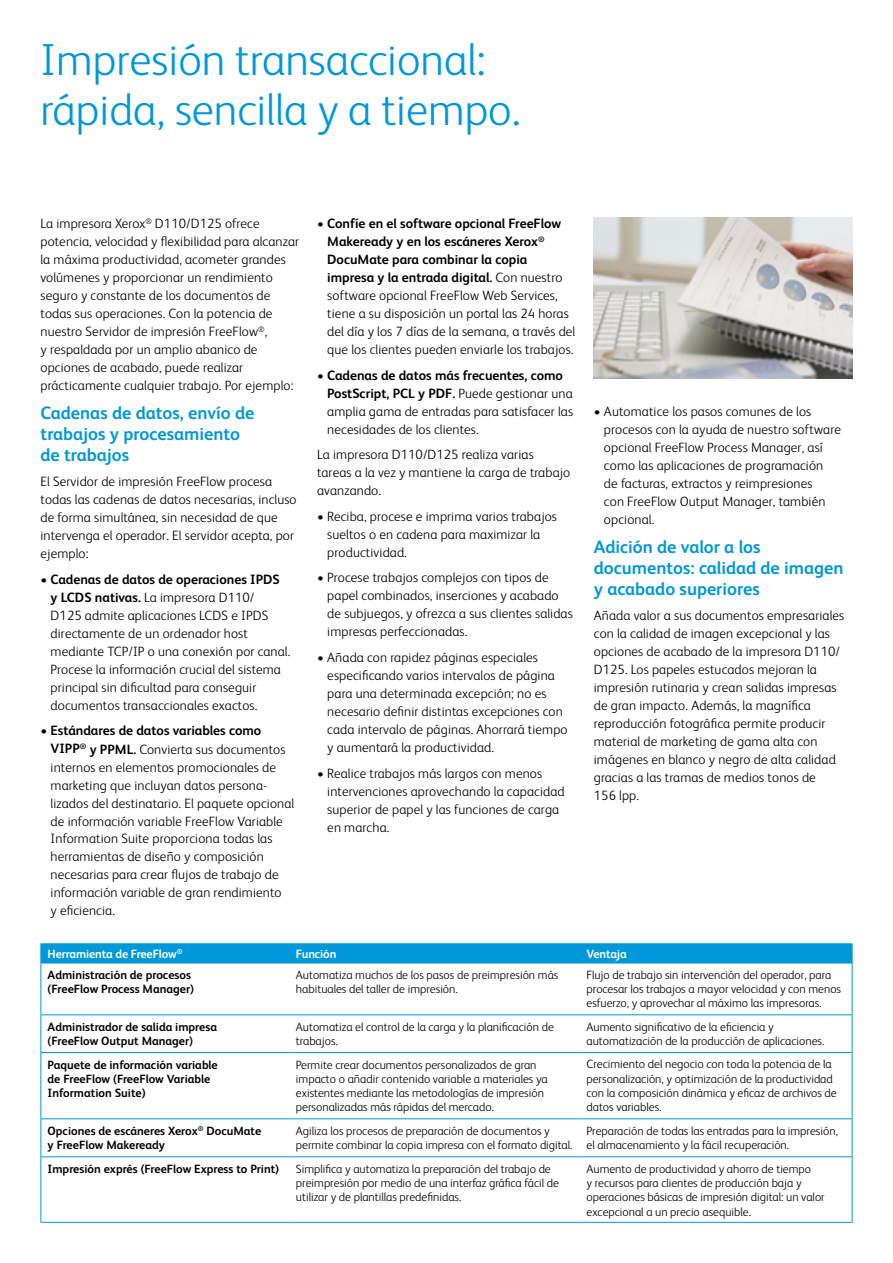
<style>
.page{position:relative;width:893px;height:1263px;background:#fff}
.page>*{position:absolute;margin:0;border:0;box-sizing:border-box;transform-origin:0 0}
.t1{font:300 45px/49.5px "Xerox Sans";color:#0098d8}
.t2{font:700 18px/21px "Xerox Sans";color:#0098d8}
.t3{font:300 13.5px/18px "Xerox Sans";letter-spacing:.01em;color:#000}
.t4{font:300 12px/14.2px "Xerox Sans";color:#000}
.t5{font:700 12px/14.2px "Xerox Sans";color:#000}
.t6{font:700 12px "Xerox Sans";letter-spacing:-.01em;color:#fff}
.s1{font-weight:700}
</style>
<div class="page">
<img style="left:594px;top:218px;width:258px;height:161px">
<hr style="left:40px;top:1014px;width:249px;height:1px;background:#0098d8">
<hr style="left:289px;top:1014px;width:291px;height:1px;background:#0098d8">
<hr style="left:580px;top:1014px;width:272px;height:1px;background:#0098d8">
<hr style="left:40px;top:1052px;width:249px;height:1px;background:#0098d8">
<hr style="left:289px;top:1052px;width:291px;height:1px;background:#0098d8">
<hr style="left:580px;top:1052px;width:272px;height:1px;background:#0098d8">
<hr style="left:40px;top:1118px;width:249px;height:1px;background:#0098d8">
<hr style="left:289px;top:1118px;width:291px;height:1px;background:#0098d8">
<hr style="left:580px;top:1118px;width:272px;height:1px;background:#0098d8">
<hr style="left:40px;top:1156px;width:249px;height:1px;background:#0098d8">
<hr style="left:289px;top:1156px;width:291px;height:1px;background:#0098d8">
<hr style="left:580px;top:1156px;width:272px;height:1px;background:#0098d8">
<hr style="left:40px;top:1222px;width:249px;height:1px;background:#0098d8">
<hr style="left:289px;top:1222px;width:291px;height:1px;background:#0098d8">
<hr style="left:580px;top:1222px;width:272px;height:1px;background:#0098d8">
<hr style="left:40px;top:943px;width:249px;height:1px;background:#0098d8">
<hr style="left:289px;top:943px;width:291px;height:1px;background:#0098d8">
<hr style="left:580px;top:943px;width:272px;height:1px;background:#0098d8">
<div style="left:40px;top:944px;width:813px;height:19px;background:#0098d8"></div>
<hr style="left:40px;top:963px;width:1px;height:51px;background:#0098d8">
<hr style="left:852px;top:963px;width:1px;height:51px;background:#0098d8">
<hr style="left:40px;top:1015px;width:1px;height:37px;background:#0098d8">
<hr style="left:852px;top:1015px;width:1px;height:37px;background:#0098d8">
<hr style="left:40px;top:1053px;width:1px;height:65px;background:#0098d8">
<hr style="left:852px;top:1053px;width:1px;height:65px;background:#0098d8">
<hr style="left:40px;top:1119px;width:1px;height:37px;background:#0098d8">
<hr style="left:852px;top:1119px;width:1px;height:37px;background:#0098d8">
<hr style="left:40px;top:1157px;width:1px;height:65px;background:#0098d8">
<hr style="left:852px;top:1157px;width:1px;height:65px;background:#0098d8">
<h1 class="t1" style="left:40px;top:33px;width:482px">Impresión transaccional: rápida, sencilla y a tiempo.</h1>
<p class="t3" style="left:40px;top:214px;width:260px">La impresora Xerox<sup>®</sup> D110/D125 ofrece potencia, velocidad y flexibilidad para alcanzar la máxima productividad, acometer grandes volúmenes y proporcionar un rendimiento seguro y constante de los documentos de todas sus operaciones. Con la potencia de nuestro Servidor de impresión FreeFlow<sup>®</sup>,<br>y respaldada por un amplio abanico de opciones de acabado, puede realizar prácticamente cualquier trabajo. Por ejemplo:</p>
<h2 class="t2" style="left:40px;top:401px;width:215px">Cadenas de datos, envío de trabajos y procesamiento de trabajos</h2>
<p class="t3" style="left:40px;top:472px;width:258px">El Servidor de impresión FreeFlow procesa todas las cadenas de datos necesarias, incluso de forma simultánea, sin necesidad de que intervenga el operador. El servidor acepta, por ejemplo:</p>
<p class="t3" style="left:51px;top:570px;width:241px;text-indent:-10px">• <span class="s1">Cadenas de datos de operaciones IPDS<br>y LCDS nativas.</span> La impresora D110/<br>D125 admite aplicaciones LCDS e IPDS directamente de un ordenador host mediante TCP/IP o una conexión por canal.<br>Procese la información crucial del sistema principal sin dificultad para conseguir documentos transaccionales exactos.</p>
<p class="t3" style="left:51px;top:721px;width:245px;text-indent:-10px">• <span class="s1">Estándares de datos variables como VIPP</span><sup>®</sup> <span class="s1">y PPML.</span> Convierta sus documentos internos en elementos promocionales de marketing que incluyan datos persona&shy;lizados del destinatario. El paquete opcional de información variable FreeFlow Variable Information Suite proporciona todas las herramientas de diseño y composición necesarias para crear flujos de trabajo de información variable de gran rendimiento<br>y eficiencia.</p>
<p class="t3" style="left:327px;top:214px;width:250px;text-indent:-10px">• <span class="s1">Confíe en el software opcional FreeFlow Makeready y en los escáneres Xerox</span><sup>® </sup><span class="s1">DocuMate para combinar la copia impresa y la entrada digital.</span> Con nuestro software opcional FreeFlow Web Services, tiene a su disposición un portal las 24 horas del día y los 7 días de la semana, a través del que los clientes pueden enviarle los trabajos.</p>
<p class="t3" style="left:327px;top:365px;width:247px;text-indent:-10px">• <span class="s1">Cadenas de datos más frecuentes, como PostScript, PCL y PDF.</span> Puede gestionar una amplia gama de entradas para satisfacer las necesidades de los clientes.</p>
<p class="t3" style="left:317px;top:445px;width:255px">La impresora D110/D125 realiza varias tareas a la vez y mantiene la carga de trabajo avanzando.</p>
<p class="t3" style="left:327px;top:507px;width:231px;text-indent:-10px">• Reciba, procese e imprima varios trabajos sueltos o en cadena para maximizar la productividad.</p>
<p class="t3" style="left:327px;top:568px;width:247px;text-indent:-10px">• Procese trabajos complejos con tipos de papel combinados, inserciones y acabado de subjuegos, y ofrezca a sus clientes salidas impresas perfeccionadas.</p>
<p class="t3" style="left:327px;top:648px;width:242px;text-indent:-10px">• Añada con rapidez páginas especiales especificando varios intervalos de página para una determinada excepción; no es necesario definir distintas excepciones con cada intervalo de páginas. Ahorrará tiempo y aumentará la productividad.</p>
<p class="t3" style="left:327px;top:763px;width:239px;text-indent:-10px">• Realice trabajos más largos con menos intervenciones aprovechando la capacidad superior de papel y las funciones de carga en marcha.</p>
<p class="t3" style="left:604px;top:402px;width:239px;text-indent:-10px">• Automatice los pasos comunes de los procesos con la ayuda de nuestro software opcional FreeFlow Process Manager, así como las aplicaciones de programación<br>de facturas, extractos y reimpresiones<br>con FreeFlow Output Manager, también opcional.</p>
<h2 class="t2" style="left:594px;top:535px;width:251px">Adición de valor a los documentos: calidad de imagen y acabado superiores</h2>
<p class="t3" style="left:594px;top:606px;width:252px">Añada valor a sus documentos empresariales con la calidad de imagen excepcional y las opciones de acabado de la impresora D110/ D125. Los papeles estucados mejoran la impresión rutinaria y crean salidas impresas de gran impacto. Además, la magnífica reproducción fotográfica permite producir material de marketing de gama alta con imágenes en blanco y negro de alta calidad gracias a las tramas de medios tonos de<br>156 lpp.</p>
<p class="t6" style="left:48px;top:945px;width:136px">Herramienta de FreeFlow<sup>®</sup></p>
<p class="t6" style="left:296px;top:945px;width:42px">Función</p>
<p class="t6" style="left:586px;top:945px;width:42px">Ventaja</p>
<p class="t5" style="left:48px;top:967px;width:148px">Administración de procesos (FreeFlow Process Manager)</p>
<p class="t4" style="left:296px;top:967px;width:264px">Automatiza muchos de los pasos de preimpresión más habituales del taller de impresión.</p>
<p class="t4" style="left:586px;top:967px;width:256px">Flujo de trabajo sin intervención del operador, para procesar los trabajos a mayor velocidad y con menos esfuerzo, y aprovechar al máximo las impresoras.</p>
<p class="t5" style="left:48px;top:1019px;width:171px">Administrador de salida impresa (FreeFlow Output Manager)</p>
<p class="t4" style="left:296px;top:1019px;width:259px">Automatiza el control de la carga y la planificación de trabajos.</p>
<p class="t4" style="left:586px;top:1019px;width:239px">Aumento significativo de la eficiencia y automatización de la producción de aplicaciones.</p>
<p class="t5" style="left:48px;top:1057px;width:172px">Paquete de información variable de FreeFlow (FreeFlow Variable<br>Information Suite)</p>
<p class="t4" style="left:296px;top:1057px;width:253px">Permite crear documentos personalizados de gran impacto o añadir contenido variable a materiales ya existentes mediante las metodologías de impresión personalizadas más rápidas del mercado.</p>
<p class="t4" style="left:586px;top:1057px;width:252px">Crecimiento del negocio con toda la potencia de la personalización, y optimización de la productividad con la composición dinámica y eficaz de archivos de datos variables.</p>
<p class="t5" style="left:48px;top:1123px;width:215px">Opciones de escáneres Xerox<sup>®</sup> DocuMate y FreeFlow Makeready</p>
<p class="t4" style="left:296px;top:1123px;width:278px">Agiliza los procesos de preparación de documentos y permite combinar la copia impresa con el formato digital.</p>
<p class="t4" style="left:586px;top:1123px;width:253px">Preparación de todas las entradas para la impresión, el almacenamiento y la fácil recuperación.</p>
<p class="t5" style="left:48px;top:1161px;width:233px">Impresión exprés (FreeFlow Express to Print)</p>
<p class="t4" style="left:296px;top:1161px;width:264px">Simplifica y automatiza la preparación del trabajo de preimpresión por medio de una interfaz gráfica fácil de utilizar y de plantillas predefinidas.</p>
<p class="t4" style="left:586px;top:1161px;width:240px">Aumento de productividad y ahorro de tiempo<br>y recursos para clientes de producción baja y operaciones básicas de impresión digital: un valor excepcional a un precio asequible.</p>
</div>
